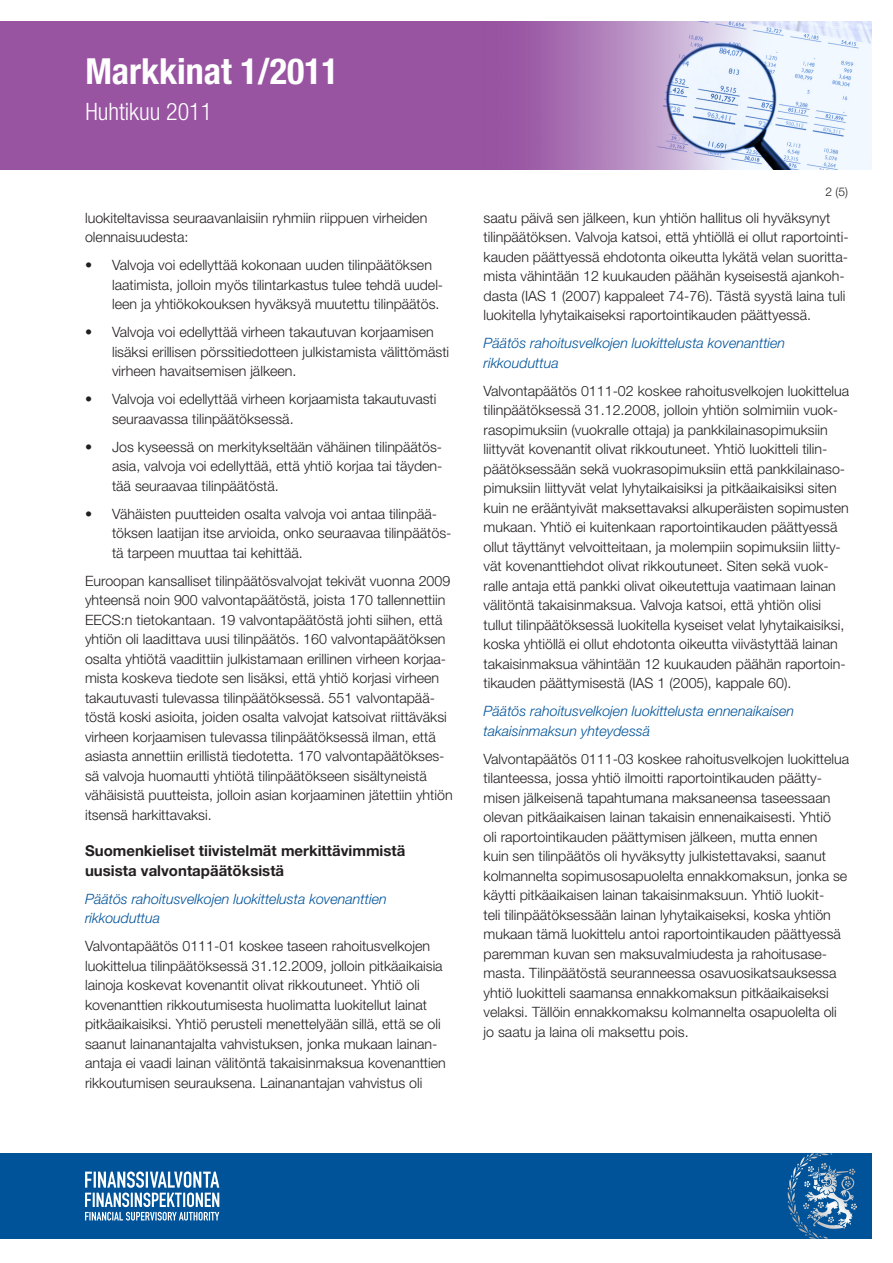
<style>
.page{position:relative;width:893px;height:1263px;background:#fff}
.page>*{position:absolute;margin:0;border:0;box-sizing:border-box;transform-origin:0 0}
.t1{font:700 condensed 36px "Helvetica Neue LT Std";color:#fff}
.t2{font:300 condensed 24px "Helvetica Neue LT Std";color:#fff}
.OTSIKKO_3{font:700 15px/19.5px "Helvetica Neue LT Std";color:#231f20}
.LEIPIS{font:300 14.25px/19.5px "Helvetica Neue LT Std";color:#231f20}
.LEIPIS-2{font:italic 300 14.25px/19.5px "Helvetica Neue LT Std";color:#015399}
.t3{font:300 12px "Helvetica Neue LT Std";color:#231f20}
</style>
<div class="page">
<img style="left:0;top:21px;width:872px;height:149px">
<div style="left:0;top:1153px;width:872px;height:85px;background:#015399"></div>
<svg style="left:800px;top:1153px;width:32px;height:13px"></svg>
<svg style="left:85px;top:1171px;width:134px;height:49px"></svg>
<h1 class="t1" style="left:85px;top:49px;width:255px">Markkinat 1/2011</h1>
<h2 class="t2" style="left:85px;top:97px;width:128px">Huhtikuu 2011</h2>
<p class="LEIPIS" style="left:85px;top:208px;width:344px">luokiteltavissa seuraavanlaisiin ryhmiin riippuen virheiden olennaisuudesta:</p>
<p class="LEIPIS" style="left:112px;top:255px;width:333px;text-indent:-27px">• Valvoja voi edellyttää kokonaan uuden tilinpäätöksen laatimista, jolloin myös tilintarkastus tulee tehdä uudel&shy;leen ja yhtiökokouksen hyväksyä muutettu tilinpäätös.</p>
<p class="LEIPIS" style="left:112px;top:322px;width:339px;text-indent:-27px">• Valvoja voi edellyttää virheen takautuvan korjaamisen lisäksi erillisen pörssitiedotteen julkistamista välittömästi virheen havaitsemisen jälkeen.</p>
<p class="LEIPIS" style="left:112px;top:389px;width:326px;text-indent:-27px">• Valvoja voi edellyttää virheen korjaamista takautuvasti seuraavassa tilinpäätöksessä.</p>
<p class="LEIPIS" style="left:112px;top:437px;width:332px;text-align:justify;text-indent:-27px">• Jos kyseessä on merkitykseltään vähäinen tilinpäätös&shy;asia, valvoja voi edellyttää, että yhtiö korjaa tai täyden&shy;tää seuraavaa tilinpäätöstä.</p>
<p class="LEIPIS" style="left:112px;top:504px;width:341px;text-indent:-27px">• Vähäisten puutteiden osalta valvoja voi antaa tilinpää&shy;töksen laatijan itse arvioida, onko seuraavaa tilinpäätös&shy;tä tarpeen muuttaa tai kehittää.</p>
<p class="LEIPIS" style="left:85px;top:571px;width:369px">Euroopan kansalliset tilinpäätösvalvojat tekivät vuonna 2009 yhteensä noin 900 valvontapäätöstä, joista 170 tallennettiin EECS:n tietokantaan. 19 valvontapäätöstä johti siihen, että yhtiön oli laadittava uusi tilinpäätös. 160 valvontapäätöksen osalta yhtiötä vaadittiin julkistamaan erillinen virheen korjaa&shy;mista koskeva tiedote sen lisäksi, että yhtiö korjasi virheen takautuvasti tulevassa tilinpäätöksessä. 551 valvontapää&shy;töstä koski asioita, joiden osalta valvojat katsoivat riittäväksi virheen korjaamisen tulevassa tilinpäätöksessä ilman, että asiasta annettiin erillistä tiedotetta. 170 valvontapäätökses&shy;sä valvoja huomautti yhtiötä tilinpäätökseen sisältyneistä vähäisistä puutteista, jolloin asian korjaaminen jätettiin yhtiön itsensä harkittavaksi.</p>
<p class="OTSIKKO_3" style="left:85px;top:841px;width:322px">Suomenkieliset tiivistelmät merkittävimmistä uusista valvontapäätöksistä</p>
<p class="LEIPIS-2" style="left:85px;top:889px;width:303px">Päätös rahoitusvelkojen luokittelusta kovenanttien rikkouduttua</p>
<p class="LEIPIS" style="left:85px;top:936px;width:362px">Valvontapäätös 0111-01 koskee taseen rahoitusvelkojen luokittelua tilinpäätöksessä 31.12.2009, jolloin pitkäaikaisia lainoja koskevat kovenantit olivat rikkoutuneet. Yhtiö oli kovenanttien rikkoutumisesta huolimatta luokitellut lainat pitkäaikaisiksi. Yhtiö perusteli menettelyään sillä, että se oli saanut lainanantajalta vahvistuksen, jonka mukaan lainan&shy;antaja ei vaadi lainan välitöntä takaisinmaksua kovenanttien rikkoutumisen seurauksena. Lainanantajan vahvistus oli</p>
<p class="t3" style="left:825px;top:184px;width:24px">2 (5)</p>
<p class="LEIPIS" style="left:484px;top:208px;width:367px">saatu päivä sen jälkeen, kun yhtiön hallitus oli hyväksynyt tilinpäätöksen. Valvoja katsoi, että yhtiöllä ei ollut raportointi&shy;kauden päättyessä ehdotonta oikeutta lykätä velan suoritta&shy;mista vähintään 12 kuukauden päähän kyseisestä ajankoh&shy;dasta (IAS 1 (2007) kappaleet 74-76). Tästä syystä laina tuli luokitella lyhytaikaiseksi raportointikauden päättyessä.</p>
<p class="LEIPIS-2" style="left:484px;top:333px;width:303px">Päätös rahoitusvelkojen luokittelusta kovenanttien rikkouduttua</p>
<p class="LEIPIS" style="left:484px;top:381px;width:367px">Valvontapäätös 0111-02 koskee rahoitusvelkojen luokittelua tilinpäätöksessä 31.12.2008, jolloin yhtiön solmimiin vuok&shy;rasopimuksiin (vuokralle ottaja) ja pankkilainasopimuksiin liittyvät kovenantit olivat rikkoutuneet. Yhtiö luokitteli tilin&shy;päätöksessään sekä vuokrasopimuksiin että pankkilainaso&shy;pimuksiin liittyvät velat lyhytaikaisiksi ja pitkäaikaisiksi siten kuin ne erääntyivät maksettavaksi alkuperäisten sopimusten mukaan. Yhtiö ei kuitenkaan raportointikauden päättyessä ollut täyttänyt velvoitteitaan, ja molempiin sopimuksiin liitty&shy;vät kovenanttiehdot olivat rikkoutuneet. Siten sekä vuok&shy;ralle antaja että pankki olivat oikeutettuja vaatimaan lainan välitöntä takaisinmaksua. Valvoja katsoi, että yhtiön olisi tullut tilinpäätöksessä luokitella kyseiset velat lyhytaikaisiksi, koska yhtiöllä ei ollut ehdotonta oikeutta viivästyttää lainan takaisinmaksua vähintään 12 kuukauden päähän raportoin&shy;tikauden päättymisestä (IAS 1 (2005), kappale 60).</p>
<p class="LEIPIS-2" style="left:484px;top:701px;width:312px">Päätös rahoitusvelkojen luokittelusta ennenaikaisen takaisinmaksun yhteydessä</p>
<p class="LEIPIS" style="left:484px;top:749px;width:367px">Valvontapäätös 0111-03 koskee rahoitusvelkojen luokittelua tilanteessa, jossa yhtiö ilmoitti raportointikauden päätty&shy;misen jälkeisenä tapahtumana maksaneensa taseessaan olevan pitkäaikaisen lainan takaisin ennenaikaisesti. Yhtiö<br>oli raportointikauden päättymisen jälkeen, mutta ennen<br>kuin sen tilinpäätös oli hyväksytty julkistettavaksi, saanut kolmannelta sopimusosapuolelta ennakkomaksun, jonka se käytti pitkäaikaisen lainan takaisinmaksuun. Yhtiö luokit-<br>teli tilinpäätöksessään lainan lyhytaikaiseksi, koska yhtiön mukaan tämä luokittelu antoi raportointikauden päättyessä paremman kuvan sen maksuvalmiudesta ja rahoitusase&shy;masta. Tilinpäätöstä seuranneessa osavuosikatsauksessa yhtiö luokitteli saamansa ennakkomaksun pitkäaikaiseksi velaksi. Tällöin ennakkomaksu kolmannelta osapuolelta oli jo saatu ja laina oli maksettu pois.</p>
</div>
